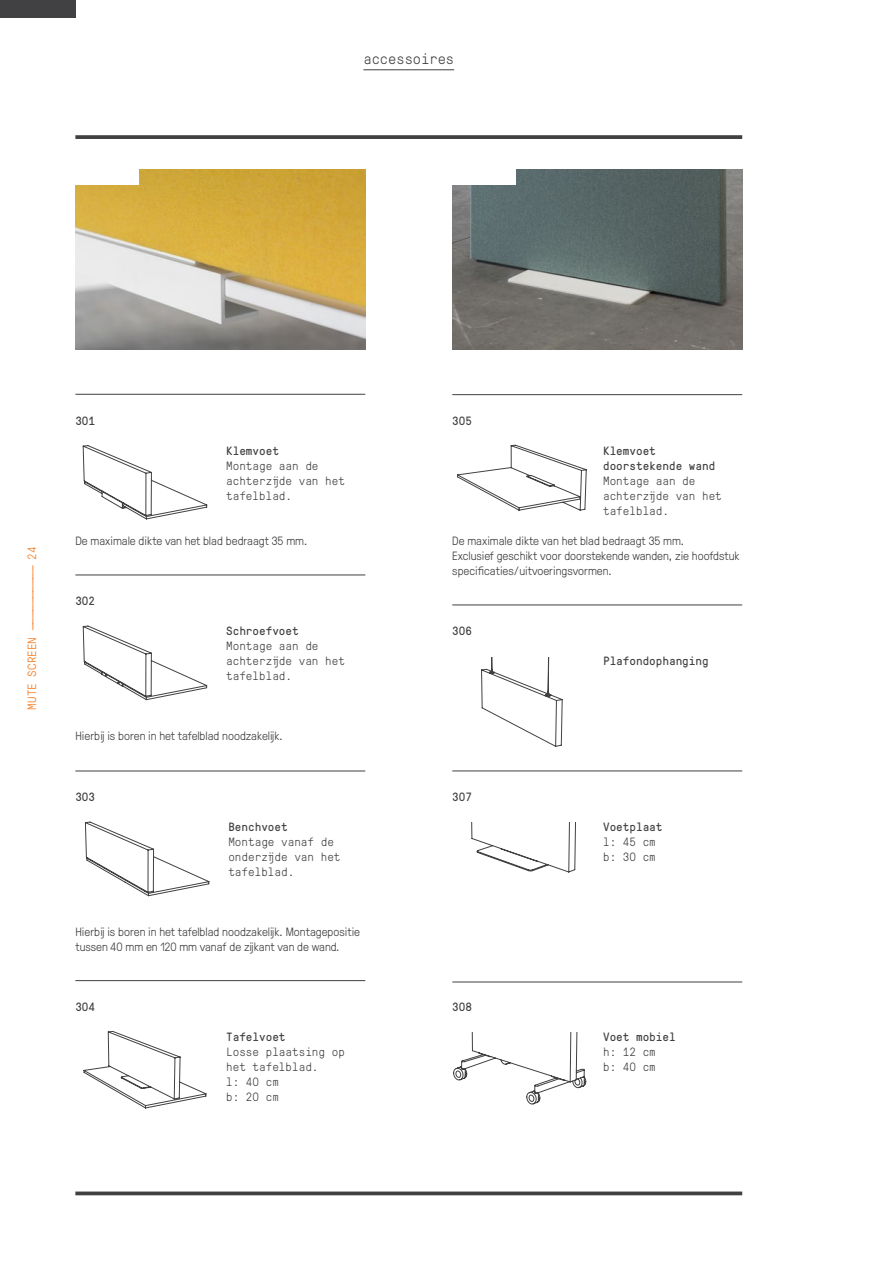
<style>
.page{position:relative;width:893px;height:1263px;background:#fff}
.page>*{position:absolute;margin:0;border:0;box-sizing:border-box;transform-origin:0 0}
.t1{font:300 15px "GT Pressura Mono";color:#414042}
.t2{font:300 12px/15px "GT Pressura";color:#414042}
.t3{font:300 12px/15px "GT Pressura Mono";color:#414042}
.t4{font:12px/15px "GT Pressura Mono";color:#414042}
.t5{font:300 12px "GT Pressura Mono";color:#f47b20}
</style>
<div class="page">
<svg style="left:75px;top:135px;width:667px;height:4px;background:#4b4a4c"></svg>
<svg style="left:75px;top:1191px;width:667px;height:4px;background:#5b5a5c"></svg>
<div style="left:0;top:0;width:75px;height:18px;background:#414042"></div>
<img style="left:75px;top:169px;width:290px;height:180px">
<img style="left:452px;top:169px;width:290px;height:180px">
<div style="left:64px;top:154px;width:75px;height:30px;background:#fff"></div>
<div style="left:441px;top:154px;width:75px;height:30px;background:#fff"></div>
<hr style="left:363px;top:69px;width:91px;height:1px;background:#414042">
<svg style="left:82px;top:445px;width:125px;height:75px"></svg>
<svg style="left:83px;top:625px;width:124px;height:75px"></svg>
<svg style="left:85px;top:821px;width:125px;height:75px"></svg>
<svg style="left:83px;top:1031px;width:124px;height:77px"></svg>
<svg style="left:457px;top:444px;width:130px;height:67px"></svg>
<svg style="left:471px;top:822px;width:105px;height:51px"></svg>
<svg style="left:453px;top:1033px;width:133px;height:71px"></svg>
<svg style="left:481px;top:657px;width:82px;height:90px"></svg>
<hr style="left:75px;top:394px;width:290px;height:1px;background:#414042">
<hr style="left:75px;top:575px;width:290px;height:1px;background:#414042">
<hr style="left:75px;top:771px;width:290px;height:1px;background:#414042">
<hr style="left:452px;top:394px;width:290px;height:1px;background:#414042">
<hr style="left:75px;top:980px;width:290px;height:1px;background:#414042">
<hr style="left:452px;top:770px;width:290px;height:1px;background:#414042">
<hr style="left:452px;top:981px;width:290px;height:1px;background:#414042">
<hr style="left:452px;top:605px;width:290px;height:1px;background:#414042">
<p class="t1" style="left:363px;top:48px;width:92px">accessoires</p>
<p class="t5" style="left:23px;top:710px;width:164px;rotate:-90deg">MUTE SCREEN —————————— 24</p>
<p class="t4" style="left:75px;top:412px;width:21px">301</p>
<p class="t4" style="left:226px;top:442px;width:54px">Klemvoet</p>
<p class="t3" style="left:226px;top:457px;width:120px">Montage aan de achterzijde van het tafelblad.</p>
<p class="t2" style="left:75px;top:532px;width:234px">De maximale dikte van het blad bedraagt 35 mm.</p>
<p class="t4" style="left:75px;top:593px;width:21px">302</p>
<p class="t4" style="left:226px;top:623px;width:74px">Schroefvoet</p>
<p class="t3" style="left:226px;top:638px;width:120px">Montage aan de achterzijde van het tafelblad.</p>
<p class="t2" style="left:75px;top:728px;width:209px">Hierbij is boren in het tafelblad noodzakelijk.</p>
<p class="t4" style="left:75px;top:788px;width:21px">303</p>
<p class="t4" style="left:228px;top:818px;width:61px">Benchvoet</p>
<p class="t3" style="left:228px;top:833px;width:114px">Montage vanaf de onderzijde van het tafelblad.</p>
<p class="t2" style="left:75px;top:923px;width:286px">Hierbij is boren in het tafelblad noodzakelijk. Montagepositie tussen 40 mm en 120 mm vanaf de zijkant van de wand.</p>
<p class="t4" style="left:75px;top:999px;width:21px">304</p>
<p class="t4" style="left:226px;top:1029px;width:61px">Tafelvoet</p>
<p class="t3" style="left:226px;top:1044px;width:120px">Losse plaatsing op het tafelblad.<br>l: 40 cm<br>b: 20 cm</p>
<p class="t4" style="left:452px;top:412px;width:21px">305</p>
<p class="t4" style="left:603px;top:442px;width:114px">Klemvoet doorstekende wand</p>
<p class="t3" style="left:603px;top:472px;width:120px">Montage aan de achterzijde van het tafelblad.</p>
<p class="t2" style="left:452px;top:532px;width:289px">De maximale dikte van het blad bedraagt 35 mm.<br>Exclusief geschikt voor doorstekende wanden, zie hoofdstuk specificaties/uitvoeringsvormen.</p>
<p class="t4" style="left:452px;top:623px;width:21px">306</p>
<p class="t4" style="left:452px;top:788px;width:21px">307</p>
<p class="t4" style="left:452px;top:999px;width:21px">308</p>
<p class="t4" style="left:603px;top:653px;width:107px">Plafondophanging</p>
<p class="t4" style="left:603px;top:818px;width:61px">Voetplaat</p>
<p class="t3" style="left:603px;top:833px;width:54px">l: 45 cm b: 30 cm</p>
<p class="t4" style="left:603px;top:1029px;width:74px">Voet mobiel</p>
<p class="t3" style="left:603px;top:1044px;width:54px">h: 12 cm b: 40 cm</p>
</div>
